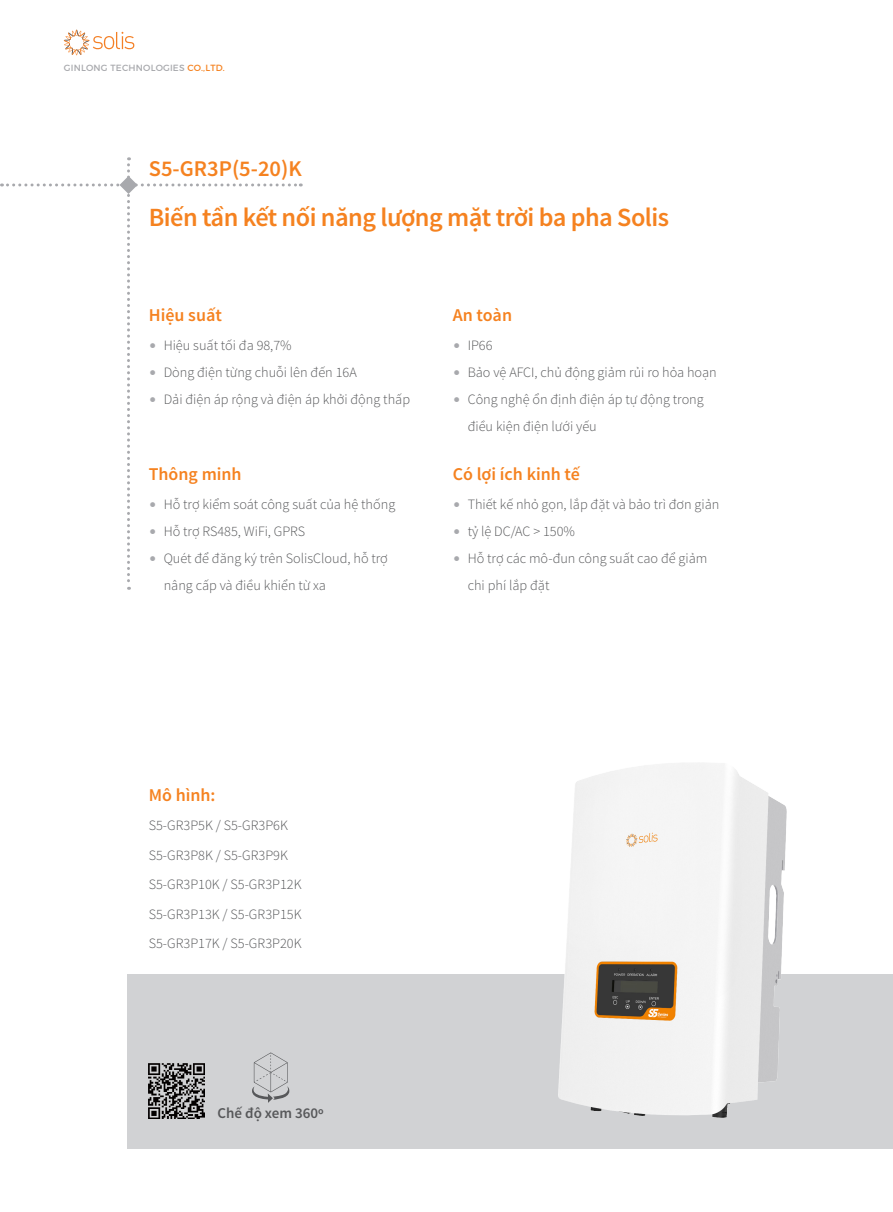
<style>
.page{position:relative;width:893px;height:1212px;background:#fff}
.page>*{position:absolute;margin:0;border:0;box-sizing:border-box;transform-origin:0 0}
.t1{font:600 26.25px "Source Sans Pro";letter-spacing:-.02em;color:#f58220}
.t2{font:600 22.5px "Source Sans Pro";color:#f58220}
.t3{font:600 18px "Source Sans Pro";color:#f58220}
.t4{font:600 15px "Source Sans Pro";color:#57585a}
.t5{font:300 14.25px/29.5px "Source Sans Pro";color:#57585a}
.t6{font:9px "Montserrat";letter-spacing:.025em;color:#a8a9ad}
.s1{color:#f58220}
.s2{color:#a8a9ad}
</style>
<div class="page">
<div style="left:128px;top:974px;width:765px;height:174px;background:#d1d2d4"></div>
<svg style="left:64px;top:30px;width:70px;height:25px"></svg>
<img style="left:558px;top:763px;width:229px;height:354px">
<img style="left:149px;top:1063px;width:55px;height:55px">
<svg style="left:252px;top:1052px;width:37px;height:51px"></svg>
<svg style="left:1px;top:157px;width:300px;height:433px"></svg>
<p class="t6" style="left:64px;top:63px;width:163px">GINLONG TECHNOLOGIES <span class="s1">CO.,LTD.</span></p>
<h2 class="t2" style="left:149px;top:154px;width:155px">S5-GR3P(5-20)K</h2>
<h1 class="t1" style="left:149px;top:201px;width:522px">Biến tần kết nối năng lượng mặt trời ba pha Solis</h1>
<p class="t3" style="left:149px;top:304px;width:75px">Hiệu suất</p>
<p class="t5" style="left:149px;top:330px;width:144px"><span class="s2">•</span> Hiệu suất tối đa 98,7%</p>
<p class="t5" style="left:149px;top:357px;width:209px"><span class="s2">•</span> Dòng điện từng chuỗi lên đến 16A</p>
<p class="t5" style="left:149px;top:384px;width:263px"><span class="s2">•</span> Dải điện áp rộng và điện áp khởi động thấp</p>
<p class="t3" style="left:149px;top:463px;width:94px">Thông minh</p>
<p class="t5" style="left:149px;top:489px;width:248px"><span class="s2">•</span> Hỗ trợ kiểm soát công suất của hệ thống</p>
<p class="t5" style="left:149px;top:516px;width:158px"><span class="s2">•</span> Hỗ trợ RS485, WiFi, GPRS</p>
<p class="t5" style="left:164px;top:545px;width:226px;line-height:27px;text-indent:-15px"><span class="s2">•</span> Quét để đăng ký trên SolisCloud, hỗ trợ nâng cấp và điều khiển từ xa</p>
<p class="t3" style="left:453px;top:304px;width:61px">An toàn</p>
<p class="t5" style="left:453px;top:330px;width:41px"><span class="s2">•</span> IP66</p>
<p class="t5" style="left:453px;top:357px;width:265px"><span class="s2">•</span> Bảo vệ AFCI, chủ động giảm rủi ro hỏa hoạn</p>
<p class="t5" style="left:468px;top:386px;width:238px;line-height:27px;text-indent:-15px"><span class="s2">•</span> Công nghệ ổn định điện áp tự động trong điều kiện điện lưới yếu</p>
<p class="t3" style="left:453px;top:463px;width:129px">Có lợi ích kinh tế</p>
<p class="t5" style="left:453px;top:489px;width:268px"><span class="s2">•</span> Thiết kế nhỏ gọn, lắp đặt và bảo trì đơn giản</p>
<p class="t5" style="left:453px;top:516px;width:124px"><span class="s2">•</span> tỷ lệ DC/AC &gt; 150%</p>
<p class="t5" style="left:468px;top:545px;width:241px;line-height:27px;text-indent:-15px"><span class="s2">•</span> Hỗ trợ các mô-đun công suất cao để giảm chi phí lắp đặt</p>
<p class="t3" style="left:149px;top:784px;width:68px">Mô hình:</p>
<p class="t5" style="left:149px;top:811px;width:154px">S5-GR3P5K / S5-GR3P6K<br>S5-GR3P8K / S5-GR3P9K<br>S5-GR3P10K / S5-GR3P12K<br>S5-GR3P13K / S5-GR3P15K<br>S5-GR3P17K / S5-GR3P20K</p>
<p class="t4" style="left:218px;top:1104px;width:108px">Chế độ xem 360º</p>
</div>
